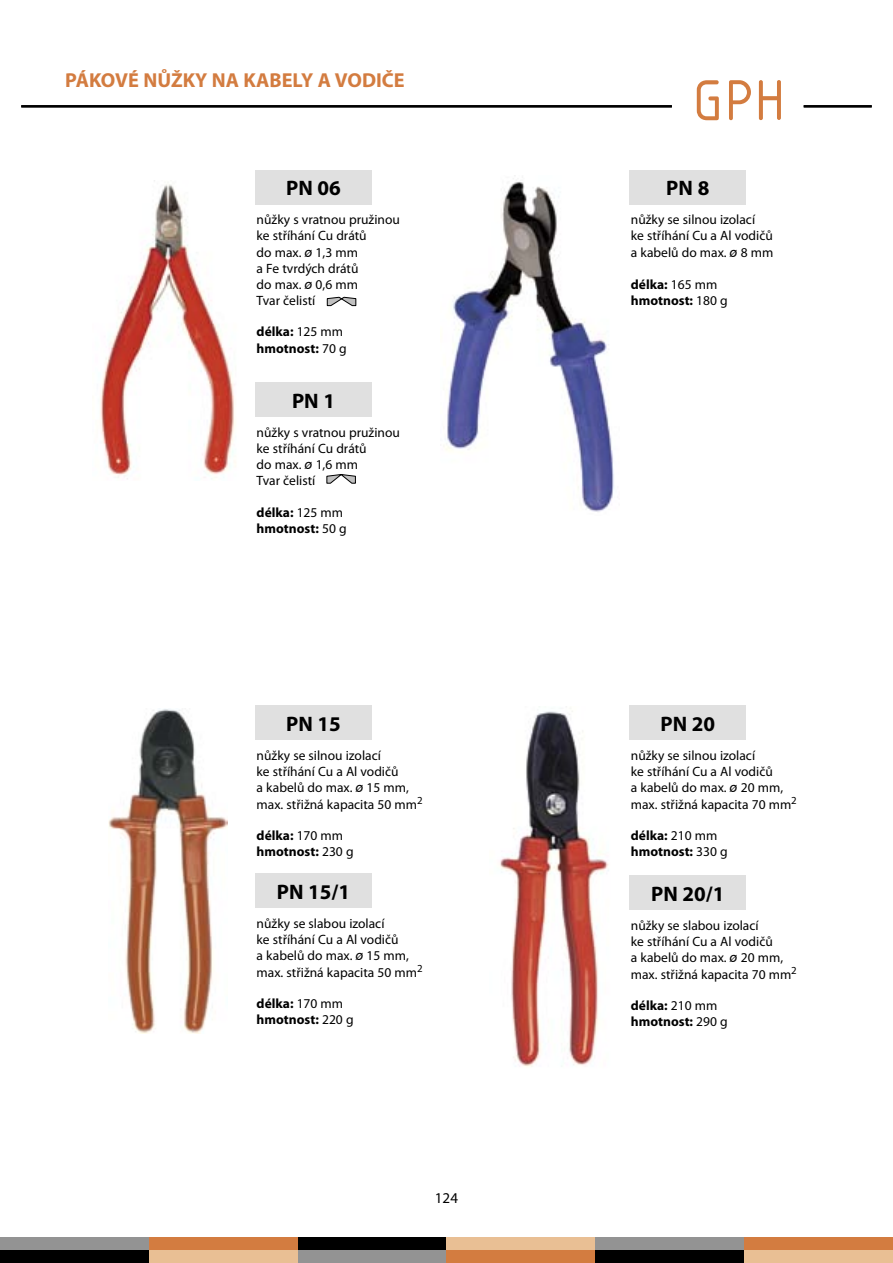
<style>
.page{position:relative;width:893px;height:1263px;background:#fff}
.page>*{position:absolute;margin:0;border:0;box-sizing:border-box;transform-origin:0 0}
.t1{font:700 21px "Myriad Pro";color:#000}
.t2{font:700 20.25px "Myriad Pro";color:#d37c40}
.t3{font:15px "Myriad Pro";color:#000}
.t4{font:13.5px/16.2px "Myriad Pro";color:#000}
.t5{font:700 13.5px/16.2px "Myriad Pro";color:#000}
.s1{font-family:"Swiss 721 BT";font-style:italic}
.s2{font-weight:400}
</style>
<div class="page">
<svg style="left:697px;top:80px;width:22px;height:40px"></svg>
<svg style="left:759px;top:80px;width:22px;height:41px"></svg>
<svg style="left:729px;top:80px;width:22px;height:41px"></svg>
<img style="left:108px;top:709px;width:120px;height:324px">
<img style="left:500px;top:708px;width:109px;height:359px">
<div style="left:629px;top:706px;width:117px;height:34px;background:#e0e0e0"></div>
<div style="left:629px;top:876px;width:117px;height:34px;background:#e0e0e0"></div>
<div style="left:255px;top:706px;width:117px;height:34px;background:#e0e0e0"></div>
<img style="left:100px;top:180px;width:136px;height:299px">
<img style="left:445px;top:175px;width:169px;height:337px">
<div style="left:629px;top:170px;width:117px;height:34px;background:#e0e0e0"></div>
<div style="left:255px;top:170px;width:117px;height:34px;background:#e0e0e0"></div>
<div style="left:255px;top:874px;width:117px;height:34px;background:#e0e0e0"></div>
<hr style="left:21px;top:105px;width:651px;height:2px;background:#000">
<hr style="left:804px;top:105px;width:68px;height:2px;background:#000">
<svg style="left:326px;top:296px;width:31px;height:11px"></svg>
<div style="left:255px;top:383px;width:117px;height:34px;background:#e0e0e0"></div>
<svg style="left:326px;top:474px;width:30px;height:10px"></svg>
<div style="left:0;top:1250px;width:149px;height:13px;background:#000"></div>
<div style="left:149px;top:1250px;width:149px;height:13px;background:#e9bf94"></div>
<div style="left:298px;top:1250px;width:148px;height:13px;background:#939393"></div>
<div style="left:446px;top:1250px;width:149px;height:13px;background:#d37c40"></div>
<div style="left:595px;top:1250px;width:149px;height:13px;background:#000"></div>
<div style="left:744px;top:1250px;width:149px;height:13px;background:#e9bf94"></div>
<div style="left:0;top:1237px;width:149px;height:13px;background:#939393"></div>
<div style="left:149px;top:1237px;width:149px;height:13px;background:#d37c40"></div>
<div style="left:298px;top:1237px;width:148px;height:13px;background:#000"></div>
<div style="left:446px;top:1237px;width:149px;height:13px;background:#e9bf94"></div>
<div style="left:595px;top:1237px;width:149px;height:13px;background:#939393"></div>
<div style="left:744px;top:1237px;width:149px;height:13px;background:#d37c40"></div>
<h2 class="t2" style="left:65px;top:67px;width:341px">PÁKOVÉ NŮŽKY NA KABELY A VODIČE</h2>
<h1 class="t1" style="left:286px;top:174px;width:56px">PN 06</h1>
<p class="t4" style="left:257px;top:211px;width:145px">nůžky s vratnou pružinou ke stříhání Cu drátů<br>do max. <span class="s1">ø</span> 1,3 mm<br>a Fe tvrdých drátů<br>do max. <span class="s1">ø</span> 0,6 mm<br>Tvar čelistí</p>
<p class="t5" style="left:257px;top:323px;width:91px">délka: <span class="s2">125 mm </span>hmotnost: <span class="s2">70 g</span></p>
<h1 class="t1" style="left:292px;top:387px;width:45px">PN 1</h1>
<p class="t4" style="left:257px;top:424px;width:145px">nůžky s vratnou pružinou ke stříhání Cu drátů<br>do max. <span class="s1">ø</span> 1,6 mm<br>Tvar čelistí</p>
<p class="t5" style="left:257px;top:504px;width:91px">délka: <span class="s2">125 mm </span>hmotnost: <span class="s2">50 g</span></p>
<h1 class="t1" style="left:286px;top:710px;width:56px">PN 15</h1>
<p class="t4" style="left:257px;top:747px;width:167px">nůžky se silnou izolací<br>ke stříhání Cu a Al vodičů<br>a kabelů do max. <span class="s1">ø</span> 15 mm, max. střižná kapacita 50 mm<sup>2</sup></p>
<p class="t5" style="left:257px;top:827px;width:98px">délka: <span class="s2">170 mm </span>hmotnost: <span class="s2">230 g</span></p>
<h1 class="t1" style="left:277px;top:878px;width:75px">PN 15/1</h1>
<p class="t4" style="left:257px;top:915px;width:167px">nůžky se slabou izolací<br>ke stříhání Cu a Al vodičů<br>a kabelů do max. <span class="s1">ø</span> 15 mm, max. střižná kapacita 50 mm<sup>2</sup></p>
<p class="t5" style="left:257px;top:995px;width:98px">délka: <span class="s2">170 mm </span>hmotnost: <span class="s2">220 g</span></p>
<p class="t3" style="left:435px;top:1189px;width:25px">124</p>
<h1 class="t1" style="left:666px;top:174px;width:45px">PN 8</h1>
<p class="t4" style="left:631px;top:211px;width:144px">nůžky se silnou izolací<br>ke stříhání Cu a Al vodičů a kabelů do max. <span class="s1">ø</span> 8 mm</p>
<p class="t5" style="left:631px;top:276px;width:98px">délka: <span class="s2">165 mm </span>hmotnost: <span class="s2">180 g</span></p>
<h1 class="t1" style="left:660px;top:710px;width:56px">PN 20</h1>
<p class="t4" style="left:631px;top:747px;width:167px">nůžky se silnou izolací<br>ke stříhání Cu a Al vodičů<br>a kabelů do max. <span class="s1">ø</span> 20 mm, max. střižná kapacita 70 mm<sup>2</sup></p>
<p class="t5" style="left:631px;top:827px;width:98px">délka: <span class="s2">210 mm </span>hmotnost: <span class="s2">330 g</span></p>
<h1 class="t1" style="left:651px;top:880px;width:75px">PN 20/1</h1>
<p class="t4" style="left:631px;top:917px;width:167px">nůžky se slabou izolací<br>ke stříhání Cu a Al vodičů<br>a kabelů do max. <span class="s1">ø</span> 20 mm, max. střižná kapacita 70 mm<sup>2</sup></p>
<p class="t5" style="left:631px;top:997px;width:98px">délka: <span class="s2">210 mm </span>hmotnost: <span class="s2">290 g</span></p>
</div>
